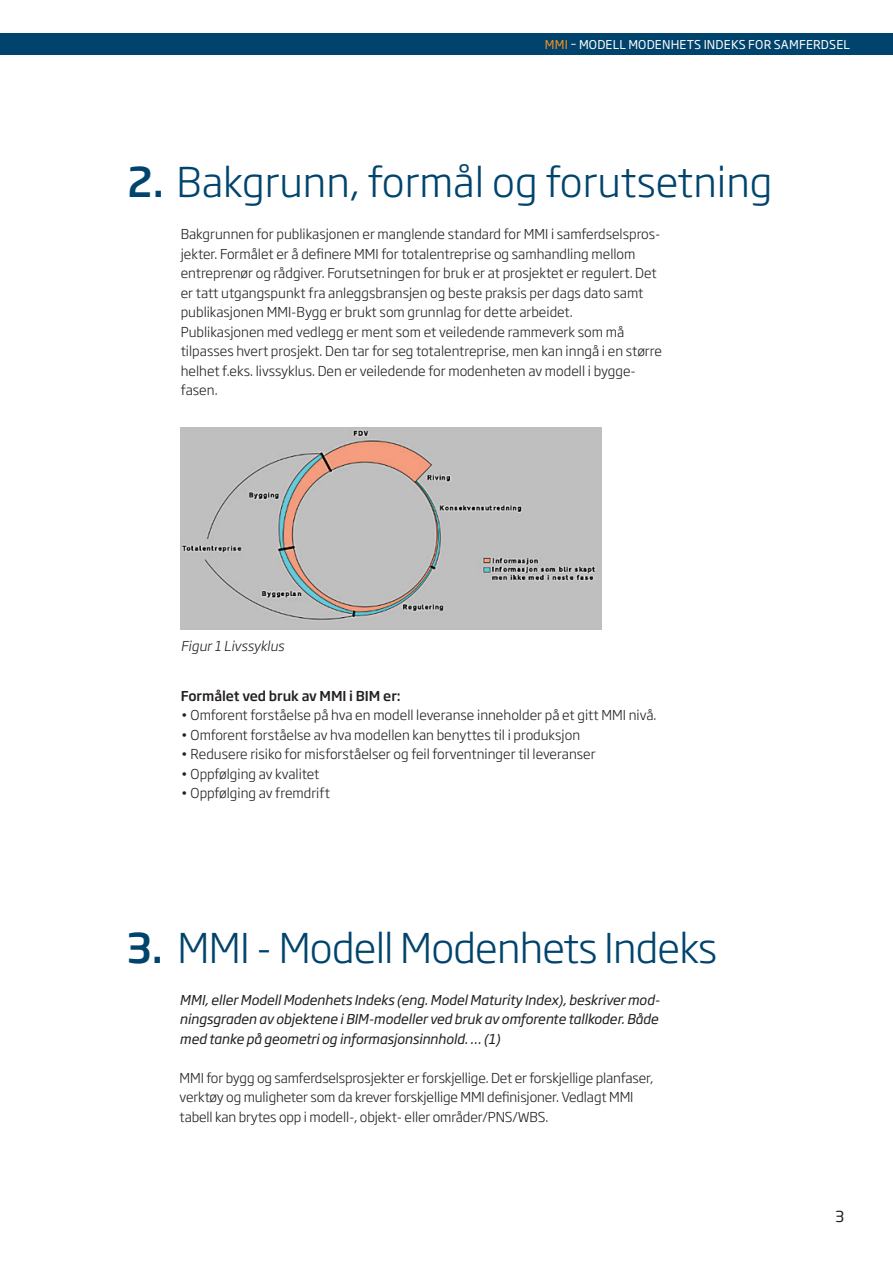
<style>
.page{position:relative;width:893px;height:1263px;background:#fff}
.page>*{position:absolute;margin:0;border:0;box-sizing:border-box;transform-origin:0 0}
.t1{font:300 40.5px "Soho Gothic Pro";color:#00446d}
.t2{font:300 40.5px "Soho Gothic Pro";letter-spacing:-.02em;color:#00446d}
.t3{font:15px "Soho Gothic Pro";color:#231f20}
.t4{font:300 13.5px/19.5px "Soho Gothic Pro";color:#231f20}
.t5{font:italic 13.5px/19.5px "Soho Gothic Pro";letter-spacing:-.01em;color:#231f20;text-align:justify}
.t6{font:500 13.5px "Soho Gothic Pro";color:#231f20}
.t7{font:italic 300 13.5px "Soho Gothic Pro";color:#231f20}
.t8{font:12px "Soho Gothic Pro";letter-spacing:.015em;color:#fff}
.s1{color:#f7931d}
.s2{font-weight:500}
</style>
<div class="page">
<div style="left:0;top:34px;width:893px;height:21px;background:#00446d"></div>
<img style="left:181px;top:428px;width:420px;height:202px">
<p class="t8" style="left:545px;top:35px;width:307px"><span class="s1">MMI</span> – MODELL MODENHETS INDEKS FOR SAMFERDSEL</p>
<h1 class="t1" style="left:128px;top:150px;width:647px"><span class="s2">2.</span> Bakgrunn, formål og forutsetning</h1>
<p class="t4" style="left:181px;top:224px;width:483px">Bakgrunnen for publikasjonen er manglende standard for MMI i samferdselspros&shy;jekter. Formålet er å definere MMI for totalentreprise og samhandling mellom entreprenør og rådgiver. Forutsetningen for bruk er at prosjektet er regulert. Det er tatt utgangspunkt fra anleggsbransjen og beste praksis per dags dato samt publikasjonen MMI-Bygg er brukt som grunnlag for dette arbeidet.<br>Publikasjonen med vedlegg er ment som et veiledende rammeverk som må tilpasses hvert prosjekt. Den tar for seg totalentreprise, men kan inngå i en større helhet f.eks. livssyklus. Den er veiledende for modenheten av modell i bygge&shy;fasen.</p>
<p class="t7" style="left:181px;top:635px;width:108px">Figur1 Livssyklus</p>
<p class="t6" style="left:181px;top:685px;width:221px">Formålet ved bruk av MMI i BIM er:</p>
<p class="t4" style="left:181px;top:705px;width:477px">• Omforent forståelse på hva en modell leveranse inneholder på et gitt MMI nivå.</p>
<p class="t4" style="left:181px;top:724px;width:401px">• Omforent forståelse av hva modellen kan benyttes til i produksjon</p>
<p class="t4" style="left:181px;top:744px;width:416px">• Redusere risiko for misforståelser og feil forventninger til leveranser</p>
<p class="t4" style="left:181px;top:763px;width:140px">• Oppfølging av kvalitet</p>
<p class="t4" style="left:181px;top:783px;width:151px">• Oppfølging av fremdrift</p>
<h1 class="t2" style="left:126px;top:916px;width:592px"><span class="s2">3.</span> MMI - Modell Modenhets Indeks</h1>
<p class="t5" style="left:180px;top:989px;width:481px">MMI, eller Modell Modenhets Indeks (eng. Model Maturity Index), beskriver mod&shy;ningsgraden av objektene i BIM-modeller ved bruk av omforente tallkoder. Både med tanke på geometri og informasjonsinnhold. … (1)</p>
<p class="t4" style="left:180px;top:1067px;width:475px">MMI for bygg og samferdselsprosjekter er forskjellige. Det er forskjellige planfaser, verktøy og muligheter som da krever forskjellige MMI definisjoner. Vedlagt MMI tabell kan brytes opp i modell-, objekt- eller områder/PNS/WBS.</p>
<p class="t3" style="left:835px;top:1204px;width:11px">3</p>
</div>
